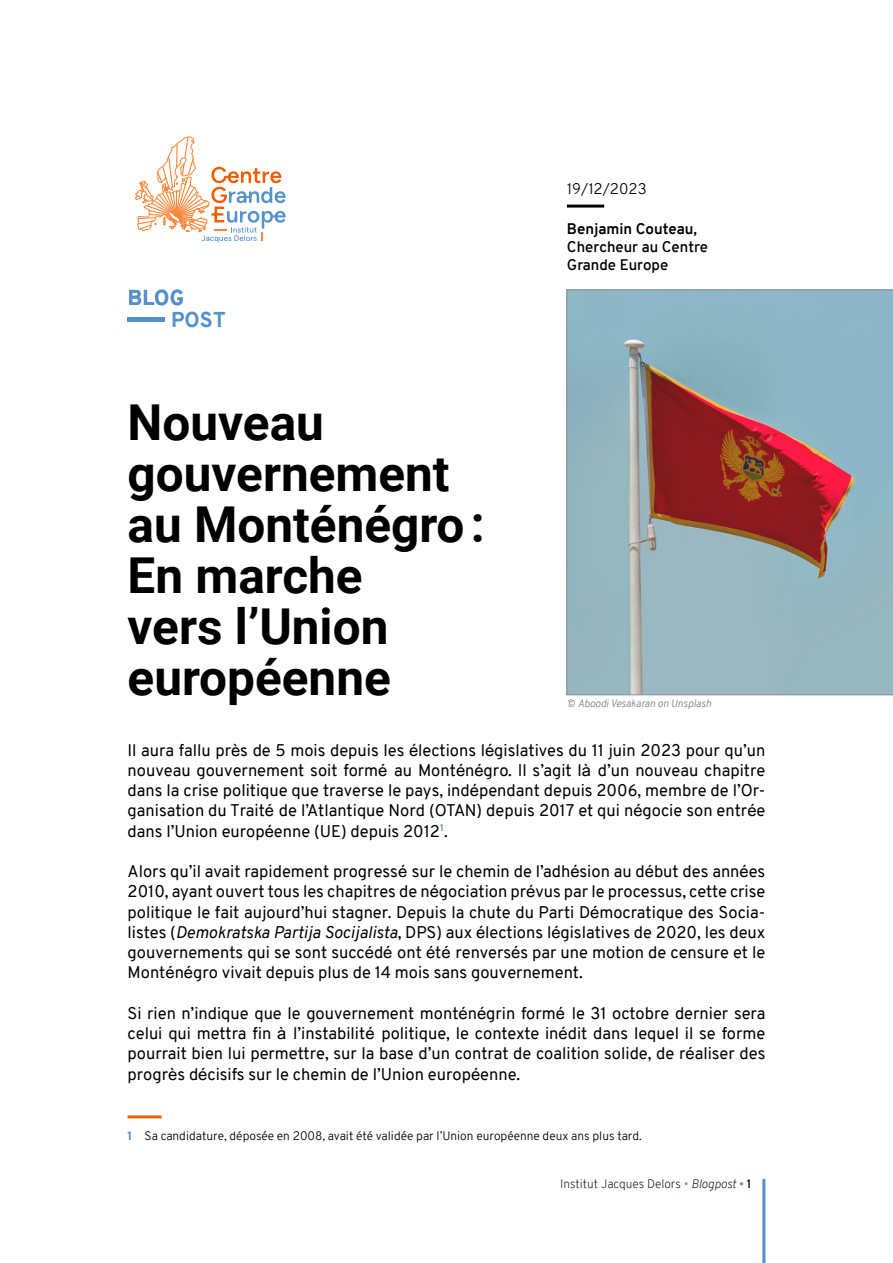
<style>
.page{position:relative;width:893px;height:1263px;background:#fff}
.page>*{position:absolute;margin:0;border:0;box-sizing:border-box;transform-origin:0 0}
.t1{font:700 49.5px/51px "Roboto";color:#000}
.t2{font:800 21px "Overpass";letter-spacing:.01em;color:#5690cb}
.t3{font:16.5px/20.2px "Overpass";color:#000;text-align:justify}
.t4{font:600 15px/18px "Overpass";color:#000}
.t5{font:700 15px "Overpass";color:#000}
.t6{font:300 15px "Overpass";color:#000}
.t7{font:300 12px "Overpass";color:#000}
.t8{font:200 12px "Overpass";color:#000}
.t9{font:italic 300 10.5px "Overpass";letter-spacing:-.01em;color:#6f6f6e}
.s1{font-family:"Arial Unicode MS"}
.s2{font-style:italic}
.s3{font-weight:800;color:#5690cb}
.s4{color:#5690cb}
.s5{font-weight:300;color:#5690cb}
.s6{font-weight:600}
</style>
<div class="page">
<hr style="left:762px;top:1179px;width:3px;height:84px;background:#5690cb">
<div style="left:128px;top:317px;width:37px;height:5px;background:#5690cb"></div>
<hr style="left:567px;top:205px;width:37px;height:3px;background:#000">
<hr style="left:128px;top:1115px;width:34px;height:3px;background:#eb6104">
<svg style="left:567px;top:290px;width:326px;height:405px;background:#949ca4"></svg>
<svg style="left:135px;top:136px;width:151px;height:107px"></svg>
<p class="t2" style="left:128px;top:283px;width:58px">BLOG</p>
<p class="t2" style="left:171px;top:305px;width:56px">POST</p>
<h1 class="t1" style="left:128px;top:395px;width:359px">Nouveau gouvernement au Monténégro :<br>En marche<br>vers l’Union européenne</h1>
<p class="t6" style="left:567px;top:178px;width:81px">19/12/2023</p>
<p class="t5" style="left:567px;top:218px;width:132px">Benjamin Couteau,</p>
<p class="t4" style="left:567px;top:237px;width:143px">Chercheur au Centre<br>Grande Europe</p>
<p class="t9" style="left:567px;top:696px;width:146px">© Aboodi Vesakaran on Unsplash</p>
<p class="t3" style="left:128px;top:740px;width:639px">Il aura fallu pr<span class="s1">è</span>s de 5 mois depuis les <span class="s1">é</span>lections l<span class="s1">é</span>gislatives du 11 juin 2023 pour qu’un nouveau gouvernement soit form<span class="s1">é</span> au Mont<span class="s1">é</span>n<span class="s1">é</span>gro. Il s’agit l<span class="s1">à</span> d’un nouveau chapitre dans la crise politique que traverse le pays, ind<span class="s1">é</span>pendant depuis 2006, membre de l’Or&shy;ganisation du Trait<span class="s1">é</span> de l’Atlantique Nord (OTAN) depuis 2017 et qui n<span class="s1">é</span>gocie son entr<span class="s1">é</span>e dans l’Union europ<span class="s1">é</span>enne (UE) depuis 2012<sup>1</sup>.</p>
<p class="t3" style="left:128px;top:861px;width:639px">Alors qu’il avait rapidement progress<span class="s1">é</span> sur le chemin de l’adh<span class="s1">é</span>sion au d<span class="s1">é</span>but des ann<span class="s1">é</span>es 2010, ayant ouvert tous les chapitres de n<span class="s1">é</span>gociation pr<span class="s1">é</span>vus par le processus, cette crise politique le fait aujourd’hui stagner. Depuis la chute du Parti D<span class="s1">é</span>mocratique des Socia&shy;listes (<span class="s2">Demokratska Partija Socijalista</span>, DPS) aux <span class="s1">é</span>lections l<span class="s1">é</span>gislatives de 2020, les deux gouvernements qui se sont succ<span class="s1">é</span>d<span class="s1">é</span> ont <span class="s1">é</span>t<span class="s1">é</span> renvers<span class="s1">é</span>s par une motion de censure et le Mont<span class="s1">é</span>n<span class="s1">é</span>gro vivait depuis plus de 14 mois sans gouvernement.</p>
<p class="t3" style="left:128px;top:1003px;width:639px">Si rien n’indique que le gouvernement mont<span class="s1">é</span>n<span class="s1">é</span>grin form<span class="s1">é</span> le 31 octobre dernier sera celui qui mettra fin <span class="s1">à</span> l’instabilit<span class="s1">é</span> politique, le contexte in<span class="s1">é</span>dit dans lequel il se forme pourrait bien lui permettre, sur la base d’un contrat de coalition solide, de r<span class="s1">é</span>aliser des progr<span class="s1">è</span>s d<span class="s1">é</span>cisifs sur le chemin de l’Union europ<span class="s1">é</span>enne.</p>
<p class="t7" style="left:128px;top:1128px;width:516px"><span class="s3">1</span> Sa candidature, déposée en 2008, avait été validée par l’Union européenne deux ans plus tard.</p>
<p class="t8" style="left:560px;top:1175px;width:193px">Institut Jacques Delors <span class="s4">•</span> <span class="s2">Blogpost</span> <span class="s5">•</span> <span class="s6">1</span></p>
</div>
